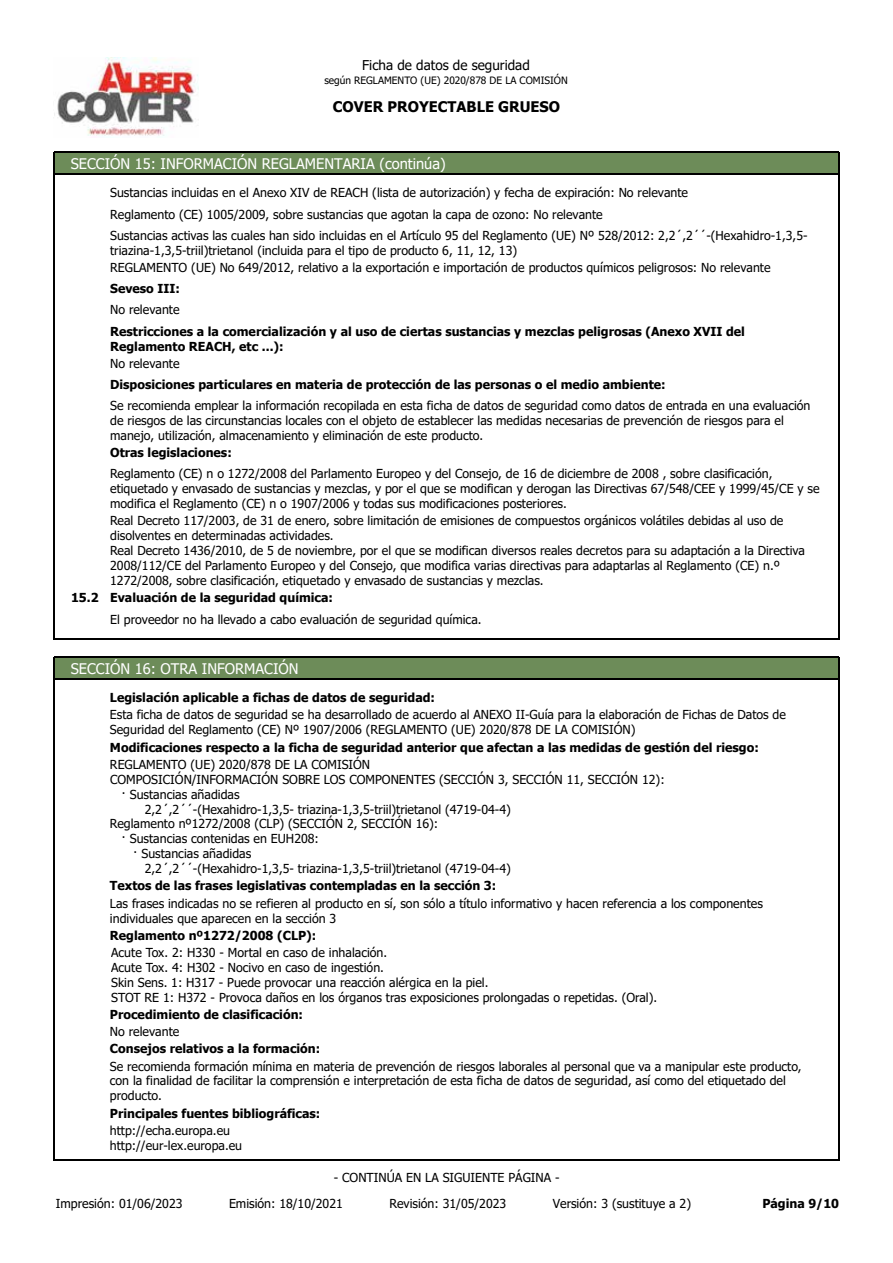
<style>
.page{position:relative;width:893px;height:1263px;background:#fff}
.page>*{position:absolute;margin:0;border:0;box-sizing:border-box;transform-origin:0 0}
.t1{font:14.7px "Tahoma";color:#fff}
.t2{font:700 14.7px "Tahoma";color:#000}
.t3{font:13.5px "Tahoma";color:#000}
.t4{font:12.3px/15px "Tahoma";color:#000}
.t5{font:700 12.3px/15px "Tahoma";color:#000}
.t6{font:10.2px "Tahoma";color:#000}
</style>
<div class="page">
<img style="left:54px;top:58px;width:145px;height:78px">
<div style="left:71px;top:152px;width:768px;height:23px;background:#6d8c59"></div>
<hr style="left:71px;top:152px;width:768px;height:1px;background:#000">
<hr style="left:71px;top:174px;width:768px;height:1px;background:#000">
<svg style="left:54px;top:152px;width:17px;height:75px"></svg>
<svg style="left:838px;top:153px;width:1px;height:74px"></svg>
<hr style="left:54px;top:227px;width:1px;height:33px;background:#000">
<hr style="left:838px;top:227px;width:1px;height:33px;background:#000">
<svg style="left:54px;top:260px;width:1px;height:63px"></svg>
<svg style="left:838px;top:260px;width:1px;height:63px"></svg>
<hr style="left:54px;top:323px;width:1px;height:32px;background:#000">
<hr style="left:838px;top:323px;width:1px;height:32px;background:#000">
<svg style="left:54px;top:355px;width:1px;height:43px"></svg>
<svg style="left:838px;top:355px;width:1px;height:43px"></svg>
<hr style="left:54px;top:398px;width:1px;height:47px;background:#000">
<hr style="left:838px;top:398px;width:1px;height:47px;background:#000">
<svg style="left:54px;top:445px;width:1px;height:21px"></svg>
<svg style="left:838px;top:445px;width:1px;height:21px"></svg>
<hr style="left:54px;top:466px;width:1px;height:47px;background:#000">
<hr style="left:838px;top:466px;width:1px;height:47px;background:#000">
<hr style="left:54px;top:513px;width:1px;height:77px;background:#000">
<hr style="left:838px;top:513px;width:1px;height:77px;background:#000">
<svg style="left:54px;top:590px;width:1px;height:49px"></svg>
<svg style="left:838px;top:590px;width:1px;height:49px"></svg>
<hr style="left:54px;top:639px;width:785px;height:1px;background:#000">
<div style="left:71px;top:657px;width:768px;height:23px;background:#6d8c59"></div>
<hr style="left:71px;top:657px;width:768px;height:1px;background:#000">
<hr style="left:71px;top:679px;width:768px;height:1px;background:#000">
<svg style="left:54px;top:657px;width:17px;height:50px"></svg>
<svg style="left:838px;top:658px;width:1px;height:49px"></svg>
<hr style="left:54px;top:707px;width:1px;height:32px;background:#000">
<hr style="left:838px;top:707px;width:1px;height:32px;background:#000">
<svg style="left:54px;top:739px;width:1px;height:17px"></svg>
<svg style="left:838px;top:739px;width:1px;height:17px"></svg>
<hr style="left:54px;top:756px;width:1px;height:122px;background:#000">
<hr style="left:838px;top:756px;width:1px;height:122px;background:#000">
<svg style="left:54px;top:878px;width:1px;height:17px"></svg>
<svg style="left:838px;top:878px;width:1px;height:17px"></svg>
<hr style="left:54px;top:895px;width:1px;height:32px;background:#000">
<hr style="left:838px;top:895px;width:1px;height:32px;background:#000">
<svg style="left:54px;top:927px;width:1px;height:18px"></svg>
<svg style="left:838px;top:927px;width:1px;height:18px"></svg>
<hr style="left:54px;top:945px;width:1px;height:62px;background:#000">
<hr style="left:838px;top:945px;width:1px;height:62px;background:#000">
<svg style="left:54px;top:1007px;width:1px;height:51px"></svg>
<svg style="left:838px;top:1007px;width:1px;height:51px"></svg>
<hr style="left:54px;top:1058px;width:1px;height:47px;background:#000">
<hr style="left:838px;top:1058px;width:1px;height:47px;background:#000">
<svg style="left:54px;top:1105px;width:1px;height:17px"></svg>
<svg style="left:838px;top:1105px;width:1px;height:17px"></svg>
<hr style="left:54px;top:1122px;width:1px;height:33px;background:#000">
<hr style="left:838px;top:1122px;width:1px;height:33px;background:#000">
<hr style="left:54px;top:1160px;width:785px;height:1px;background:#000">
<p class="t3" style="left:362px;top:56px;width:169px">Ficha de datos de seguridad</p>
<p class="t6" style="left:324px;top:74px;width:245px">según REGLAMENTO (UE) 2020/878 DE LA COMISIÓN</p>
<p class="t2" style="left:333px;top:96px;width:229px">COVER PROYECTABLE GRUESO</p>
<p class="t1" style="left:71px;top:154px;width:376px">SECCIÓN 15: INFORMACIÓN REGLAMENTARIA (continúa)</p>
<p class="t4" style="left:110px;top:183px;width:699px;line-height:21.3px">Sustancias incluidas en el Anexo XIV de REACH (lista de autorización) y fecha de expiración: No relevante<br>Reglamento (CE) 1005/2009, sobre sustancias que agotan la capa de ozono: No relevante<br>Sustancias activas las cuales han sido incluidas en el Artículo 95 del Reglamento (UE) Nº 528/2012: 2,2´,2´´-(Hexahidro-1,3,5-</p>
<p class="t4" style="left:110px;top:242px;width:662px;line-height:17.2px">triazina-1,3,5-triil)trietanol (incluida para el tipo de producto 6, 11, 12, 13)<br>REGLAMENTO (UE) No 649/2012, relativo a la exportación e importación de productos químicos peligrosos: No relevante</p>
<p class="t5" style="left:110px;top:282px;width:71px">Seveso III:</p>
<p class="t4" style="left:110px;top:303px;width:71px">No relevante</p>
<p class="t5" style="left:110px;top:324px;width:636px">Restricciones a la comercialización y al uso de ciertas sustancias y mezclas peligrosas (Anexo XVII del<br>Reglamento REACH, etc ...):</p>
<p class="t4" style="left:110px;top:356px;width:71px">No relevante</p>
<p class="t5" style="left:110px;top:377px;width:557px">Disposiciones particulares en materia de protección de las personas o el medio ambiente:</p>
<p class="t4" style="left:110px;top:399px;width:701px">Se recomienda emplear la información recopilada en esta ficha de datos de seguridad como datos de entrada en una evaluación de riesgos de las circunstancias locales con el objeto de establecer las medidas necesarias de prevención de riesgos para el manejo, utilización, almacenamiento y eliminación de este producto.</p>
<p class="t5" style="left:110px;top:446px;width:123px">Otras legislaciones:</p>
<p class="t4" style="left:110px;top:467px;width:711px">Reglamento (CE) n o 1272/2008 del Parlamento Europeo y del Consejo, de 16 de diciembre de 2008 , sobre clasificación, etiquetado y envasado de sustancias y mezclas, y por el que se modifican y derogan las Directivas 67/548/CEE y 1999/45/CE y se modifica el Reglamento (CE) n o 1907/2006 y todas sus modificaciones posteriores.</p>
<p class="t4" style="left:110px;top:514px;width:696px">Real Decreto 117/2003, de 31 de enero, sobre limitación de emisiones de compuestos orgánicos volátiles debidas al uso de disolventes en determinadas actividades.<br>Real Decreto 1436/2010, de 5 de noviembre, por el que se modifican diversos reales decretos para su adaptación a la Directiva 2008/112/CE del Parlamento Europeo y del Consejo, que modifica varias directivas para adaptarlas al Reglamento (CE) n.º 1272/2008, sobre clasificación, etiquetado y envasado de sustancias y mezclas.</p>
<p class="t5" style="left:71px;top:591px;width:263px">15.2 Evaluación de la seguridad química:</p>
<p class="t4" style="left:110px;top:613px;width:373px">El proveedor no ha llevado a cabo evaluación de seguridad química.</p>
<p class="t1" style="left:71px;top:659px;width:229px">SECCIÓN 16: OTRA INFORMACIÓN</p>
<p class="t5" style="left:110px;top:691px;width:326px">Legislación aplicable a fichas de datos de seguridad:</p>
<p class="t4" style="left:110px;top:708px;width:677px">Esta ficha de datos de seguridad se ha desarrollado de acuerdo al ANEXO II-Guía para la elaboración de Fichas de Datos de<br>Seguridad del Reglamento (CE) Nº 1907/2006 (REGLAMENTO (UE) 2020/878 DE LA COMISIÓN)</p>
<p class="t5" style="left:110px;top:740px;width:650px">Modificaciones respecto a la ficha de seguridad anterior que afectan a las medidas de gestión del riesgo:</p>
<p class="t4" style="left:110px;top:757px;width:262px">REGLAMENTO (UE) 2020/878 DE LA COMISIÓN</p>
<p class="t4" style="left:110px;top:772px;width:556px">COMPOSICIÓN/INFORMACIÓN SOBRE LOS COMPONENTES (SECCIÓN 3, SECCIÓN 11, SECCIÓN 12):</p>
<p class="t4" style="left:122px;top:787px;width:119px">· Sustancias añadidas</p>
<p class="t4" style="left:145px;top:802px;width:367px">2,2´,2´´-(Hexahidro-1,3,5- triazina-1,3,5-triil)trietanol (4719-04-4)</p>
<p class="t4" style="left:110px;top:817px;width:330px">Reglamento nº1272/2008 (CLP) (SECCIÓN 2, SECCIÓN 16):</p>
<p class="t4" style="left:122px;top:832px;width:199px">· Sustancias contenidas en EUH208:</p>
<p class="t4" style="left:133px;top:847px;width:119px">· Sustancias añadidas</p>
<p class="t4" style="left:145px;top:862px;width:367px">2,2´,2´´-(Hexahidro-1,3,5- triazina-1,3,5-triil)trietanol (4719-04-4)</p>
<p class="t5" style="left:110px;top:879px;width:388px">Textos de las frases legislativas contempladas en la sección 3:</p>
<p class="t4" style="left:110px;top:896px;width:654px">Las frases indicadas no se refieren al producto en sí, son sólo a título informativo y hacen referencia a los componentes individuales que aparecen en la sección 3</p>
<p class="t5" style="left:110px;top:928px;width:208px">Reglamento nº1272/2008 (CLP):</p>
<p class="t4" style="left:111px;top:946px;width:547px">Acute Tox. 2: H330 - Mortal en caso de inhalación.<br>Acute Tox. 4: H302 - Nocivo en caso de ingestión.<br>Skin Sens. 1: H317 - Puede provocar una reacción alérgica en la piel.<br>STOT RE 1: H372 - Provoca daños en los órganos tras exposiciones prolongadas o repetidas. (Oral).</p>
<p class="t5" style="left:110px;top:1008px;width:195px">Procedimiento de clasificación:</p>
<p class="t4" style="left:110px;top:1025px;width:71px">No relevante</p>
<p class="t5" style="left:110px;top:1042px;width:212px">Consejos relativos a la formación:</p>
<p class="t4" style="left:110px;top:1059px;width:693px">Se recomienda formación mínima en materia de prevención de riesgos laborales al personal que va a manipular este producto, con la finalidad de facilitar la comprensión e interpretación de esta ficha de datos de seguridad, así como del etiquetado del producto.</p>
<p class="t5" style="left:110px;top:1106px;width:212px">Principales fuentes bibliográficas:</p>
<p class="t4" style="left:110px;top:1124px;width:134px">http://echa.europa.eu http://eur-lex.europa.eu</p>
<p class="t4" style="left:334px;top:1171px;width:227px">- CONTINÚA EN LA SIGUIENTE PÁGINA -</p>
<p class="t4" style="left:56px;top:1197px;width:128px">Impresión: 01/06/2023</p>
<p class="t4" style="left:229px;top:1197px;width:115px">Emisión: 18/10/2021</p>
<p class="t4" style="left:389px;top:1197px;width:118px">Revisión: 31/05/2023</p>
<p class="t4" style="left:553px;top:1197px;width:140px">Versión: 3 (sustituye a 2)</p>
<p class="t5" style="left:762px;top:1197px;width:78px">Página 9/10</p>
</div>
